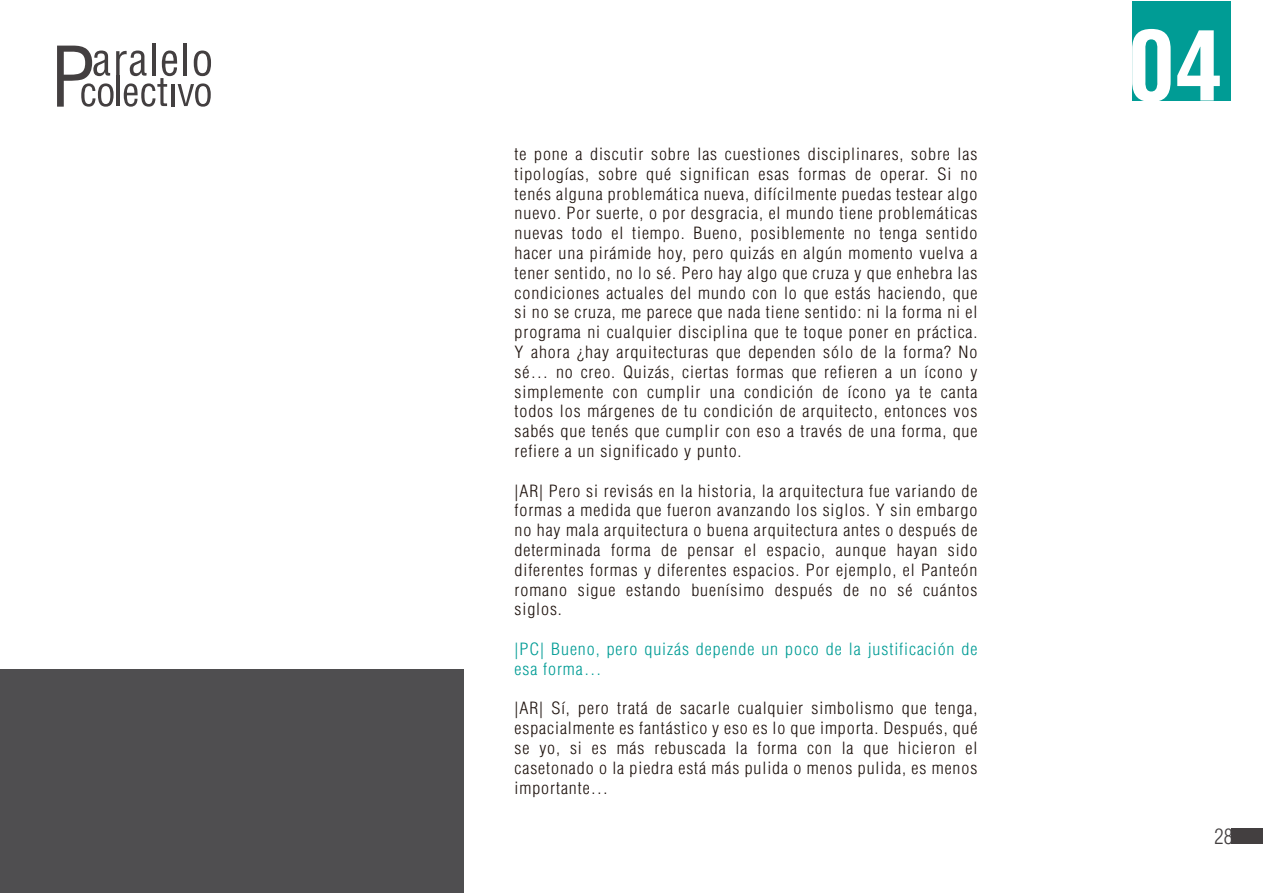
<style>
.page{position:relative;width:1263px;height:893px;background:#fff}
.page>*{position:absolute;margin:0;border:0;box-sizing:border-box;transform-origin:0 0}
.t1{font:700 condensed 95.1px "Helvetica LT Std";color:#fff}
.t2{font:condensed 81.45px "Helvetica LT Std";color:#433f40}
.t3{font:300 condensed 21px "Helvetica LT Std";color:#433f40}
.t4{font:300 condensed 16.5px/19.8px "Helvetica LT Std";letter-spacing:.05em;color:#1e120d;text-align:justify;scale:1.09 1}
.t5{font:300 condensed 16.5px/19.8px "Helvetica LT Std";letter-spacing:.05em;color:#009c95;scale:1.09 1}
</style>
<div class="page">
<div style="left:0;top:670px;width:464px;height:223px;background:#4f4e50"></div>
<div style="left:1132px;top:1px;width:99px;height:100px;background:#009c95"></div>
<hr style="left:152px;top:43px;width:4px;height:32px;background:#433f40">
<hr style="left:184px;top:43px;width:3px;height:32px;background:#433f40">
<svg style="left:81px;top:51px;width:130px;height:56px"></svg>
<div style="left:1231px;top:828px;width:31px;height:16px;background:#433f40"></div>
<h2 class="t2" style="left:50px;top:26px;width:47px">P</h2>
<p class="t4" style="left:514px;top:144px;width:426px">te pone a discutir sobre las cuestiones disciplinares, sobre las tipologías, sobre qué significan esas formas de operar. Si no tenés alguna problemática nueva, difícilmente puedas testear algo nuevo. Por suerte, o por desgracia, el mundo tiene problemáticas nuevas todo el tiempo. Bueno, posiblemente no tenga sentido hacer una pirámide hoy, pero quizás en algún momento vuelva a tener sentido, no lo sé. Pero hay algo que cruza y que enhebra las condiciones actuales del mundo con lo que estás haciendo, que si no se cruza, me parece que nada tiene sentido: ni la forma ni el programa ni cualquier disciplina que te toque poner en práctica.<br>Y ahora ¿hay arquitecturas que dependen sólo de la forma? No sé… no creo. Quizás, ciertas formas que refieren a un ícono y simplemente con cumplir una condición de ícono ya te canta todos los márgenes de tu condición de arquitecto, entonces vos sabés que tenés que cumplir con eso a través de una forma, que refiere a un significado y punto.</p>
<p class="t4" style="left:514px;top:481px;width:426px">|AR| Pero si revisás en la historia, la arquitectura fue variando de formas a medida que fueron avanzando los siglos. Y sin embargo no hay mala arquitectura o buena arquitectura antes o después de determinada forma de pensar el espacio, aunque hayan sido diferentes formas y diferentes espacios. Por ejemplo, el Panteón romano sigue estando buenísimo después de no sé cuántos siglos.</p>
<p class="t5" style="left:514px;top:639px;width:426px">|PC| Bueno, pero quizás depende un poco de la justificación de esa forma…</p>
<p class="t4" style="left:514px;top:698px;width:426px">|AR| Sí, pero tratá de sacarle cualquier simbolismo que tenga, espacialmente es fantástico y eso es lo que importa. Después, qué se yo, si es más rebuscada la forma con la que hicieron el casetonado o la piedra está más pulida o menos pulida, es menos importante…</p>
<h1 class="t1" style="left:1127px;top:6px;width:97px">04</h1>
<p class="t3" style="left:1214px;top:823px;width:20px">28</p>
</div>
